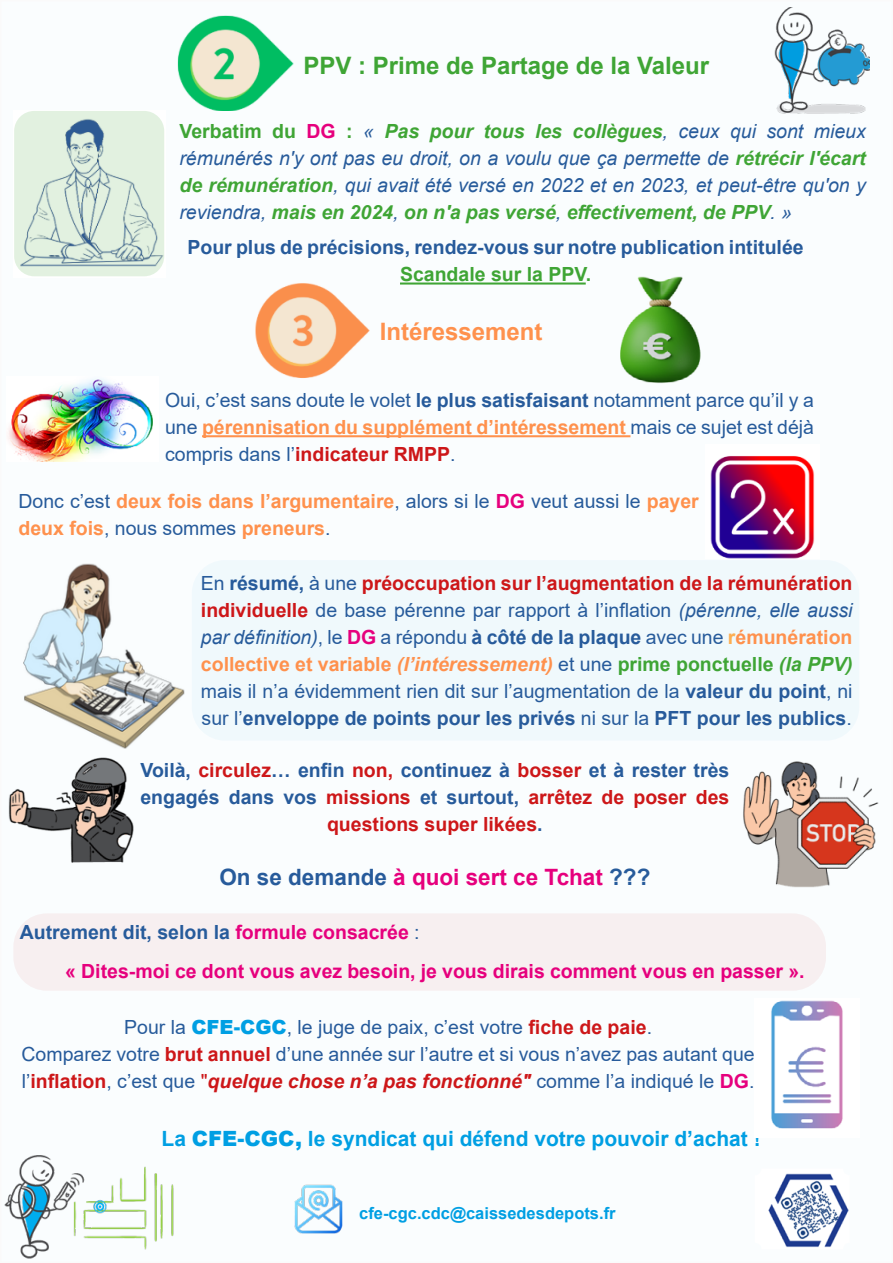
<style>
.page{position:relative;width:893px;height:1263px;background:#fff}
.page>*{position:absolute;margin:0;border:0;box-sizing:border-box;transform-origin:0 0}
.t1{font:700 24px "Arial";color:#3fa535}
.t2{font:700 24px "Arial";color:#ff914d}
.t3{font:700 22.5px "Arial";color:#e6007d}
.t4{font:700 21px "Arial";color:#009fe3}
.t5{font:19.5px/27px "Arial";color:#275b9b;text-align:justify}
.t6{font:italic 19.5px/27px "Arial";color:#275b9b;text-align:justify}
.t7{font:700 19.5px/27px "Arial";color:#cd1719;text-align:center}
.t8{font:700 19.5px/38.7px "Arial";color:#e6007d}
.t9{font:700 19.5px/27px "Arial";color:#ff914d}
.t10{font:700 19.5px "Arial";color:#275b9b}
.t11{font:700 19.5px "Arial";color:#3fa535}
.t12{font:700 16.5px "Arial";color:#009fe3}
.s1{font-weight:700;font-style:normal;color:#3fa535}
.s2{font-weight:700;font-style:normal;color:#e6007d}
.s3{font-weight:700;color:#3fa535}
.s4{font-weight:700}
.s5{font-weight:700;color:#ff914d}
.s6{font-weight:700;color:#cd1719}
.s7{font-weight:400;color:#275b9b}
.s8{color:#e6007d}
.s9{font-style:italic}
.s10{font-weight:700;color:#e6007d}
.s11{font-weight:700;color:#fcae53}
.s12{font-weight:700;font-style:italic;color:#ff914d}
.s13{font-weight:700;font-style:italic;color:#3fa535}
.s14{color:#275b9b}
.s15{font-weight:900;color:#009fe3}
.s16{color:#cd1719}
.s17{font-weight:700;font-style:italic;color:#cd1719}
.s18{font-weight:900}
</style>
<div class="page">
<div style="left:1px;top:1px;width:891px;height:1261px;background:linear-gradient(to right,#f9fbfc,#f8fbfd)"></div>
<img style="left:755px;top:1168px;width:95px;height:81px">
<img style="left:4px;top:1153px;width:171px;height:106px">
<hr style="left:400px;top:282px;width:186px;height:3px;background:#3fa535">
<hr style="left:202px;top:435px;width:428px;height:2px;background:#ff914d">
<img style="left:291px;top:1182px;width:54px;height:54px">
<img style="left:174px;top:3px;width:122px;height:107px">
<img style="left:250px;top:276px;width:122px;height:106px">
<img style="left:4px;top:559px;width:197px;height:190px">
<img style="left:6px;top:376px;width:153px;height:85px">
<img style="left:706px;top:444px;width:113px;height:114px">
<img style="left:13px;top:110px;width:152px;height:167px">
<svg style="left:14px;top:111px;width:150px;height:165px;background:#d2e3d8"></svg>
<img style="left:4px;top:741px;width:140px;height:130px">
<img style="left:742px;top:749px;width:139px;height:155px">
<img style="left:755px;top:999px;width:104px;height:138px">
<img style="left:606px;top:264px;width:108px;height:131px">
<img style="left:769px;top:8px;width:101px;height:108px">
<p class="t1" style="left:304px;top:49px;width:407px">PPV : Prime de Partage de la Valeur</p>
<p class="t6" style="left:179px;top:117px;width:688px"><span class="s1">Verbatim du</span> <span class="s2">DG</span> <span class="s1">:</span> « <span class="s3">Pas pour tous les collègues</span>, ceux qui sont mieux rémunérés n'y ont pas eu droit, on a voulu que ça permette de <span class="s3">rétrécir l'écart de rémunération</span>, qui avait été versé en 2022 et en 2023, et peut-être qu'on y reviendra, <span class="s3">mais en 2024</span>, <span class="s3">on n'a pas versé</span>, <span class="s3">effectivement, de PPV</span>. »</p>
<p class="t10" style="left:187px;top:234px;width:618px">Pour plus de précisions, rendez-vous sur notre publication intitulée</p>
<p class="t11" style="left:400px;top:261px;width:193px">Scandale sur la PPV.</p>
<p class="t2" style="left:380px;top:314px;width:164px">Intéressement</p>
<p class="t5" style="left:165px;top:387px;width:650px">Oui, c’est sans doute le volet <span class="s4">le plus satisfaisant</span> notamment parce qu’il y a une <span class="s5">pérennisation du supplément d’intéressement</span> mais ce sujet est déjà compris dans l’<span class="s6">indicateur RMPP</span>.</p>
<p class="t9" style="left:18px;top:488px;width:682px"><span class="s7">Donc c’est</span> deux fois dans l’argumentaire<span class="s7">, alors si le</span> <span class="s8">DG</span> <span class="s7">veut aussi le</span> payer deux fois<span class="s7">, nous sommes</span> preneurs<span class="s7">.</span></p>
<p class="t5" style="left:201px;top:569px;width:653px">En <span class="s4">résumé,</span> à une <span class="s6">préoccupation sur l’augmentation de la rémunération individuelle</span> de base pérenne par rapport à l’inflation <span class="s9">(pérenne, elle aussi par définition)</span>, le <span class="s10">DG</span> a répondu <span class="s4">à côté de la plaque</span> avec une <span class="s11">r</span><span class="s5">émunération collective et variable</span> <span class="s12">(l’intéressement)</span> et une <span class="s3">prime ponctuelle</span> <span class="s13">(la PPV) </span>mais il n’a évidemment rien dit sur l’augmentation de la <span class="s4">valeur du point</span>, ni sur l’<span class="s4">enveloppe de points pour les privés</span> ni sur la <span class="s4">PFT pour les publics</span>.</p>
<p class="t7" style="left:140px;top:756px;width:590px"><span class="s14">Voilà,</span> circulez<span class="s14">… enfin</span> non, <span class="s14">continuez à</span> bosser <span class="s14">et à rester très engagés dans vos</span> missions <span class="s14">et surtout,</span> arrêtez de poser des questions super likées<span class="s14">.</span></p>
<p class="t3" style="left:219px;top:861px;width:432px"><span class="s14">On se demande</span> à quoi sert ce Tchat <span class="s14">???</span></p>
<p class="t8" style="left:65px;top:913px;width:741px;text-indent:-45px"><span class="s14">Autrement dit, selon la</span> formule consacrée <span class="s7">:<br></span>« Dites-moi ce dont vous avez besoin, je vous dirais comment vous en passer ».</p>
<p class="t5" style="left:22px;top:1014px;width:735px;text-align:center">Pour la <span class="s15">CFE-CGC</span>, le juge de paix, c’est votre <span class="s6">fiche de paie</span>.<br>Comparez votre <span class="s6">brut annuel</span> d’une année sur l’autre et si vous n’avez pas autant que l’<span class="s6">inflation</span>, c’est que <span class="s16">"</span><span class="s17">quelque chose n’a pas fonctionné"</span> comme l’a indiqué le <span class="s10">DG</span>.</p>
<p class="t4" style="left:162px;top:1124px;width:601px">La <span class="s18">CFE-CGC,</span> le syndicat qui défend votre pouvoir d’achat !</p>
<p class="t12" style="left:359px;top:1201px;width:258px">cfe-cgc.cdc@caissedesdepots.fr</p>
</div>
